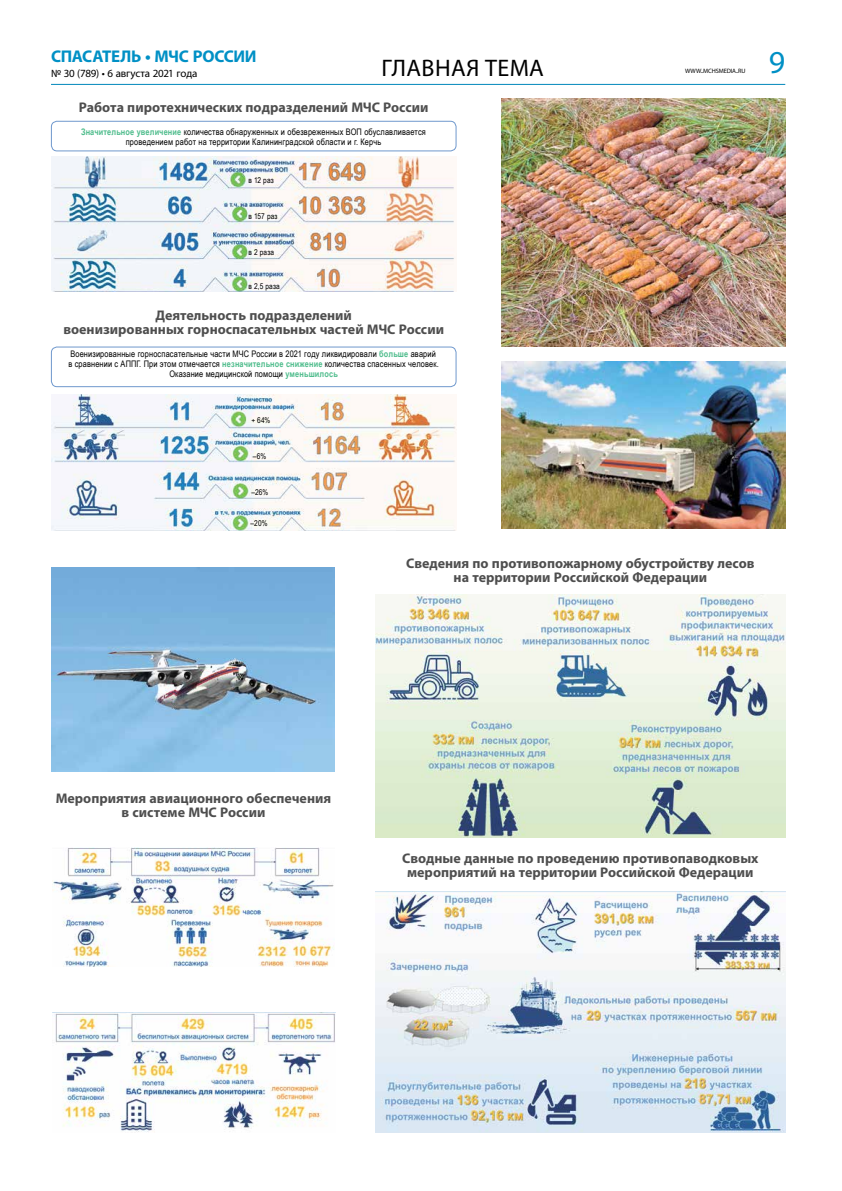
<style>
.page{position:relative;width:842px;height:1191px;background:#fff}
.page>*{position:absolute;margin:0;border:0;box-sizing:border-box;transform-origin:0 0}
.t1{font:32px "Myriad Pro";color:#0090c5}
.t2{font:24px "Myriad Pro";letter-spacing:.02em;color:#000}
.t3{font:700 17px "Myriad Pro";letter-spacing:-.02em;color:#0090c5}
.t4{font:700 14px/14px "Myriad Pro";color:#4e4e4e;text-align:center}
.t5{font:11px "Myriad Pro";letter-spacing:-.02em;color:#000}
.t6{font:9px/10px "Arial Narrow";letter-spacing:.015em;color:#000;text-align:center}
.t7{font:8px "Arial Narrow";letter-spacing:.015em;color:#000}
.t8{font:6.3px "Myriad Pro";letter-spacing:-.01em;color:#000}
.s1{font-size:9px}
.s2{font-weight:700;color:#50bd8d}
</style>
<div class="page">
<hr style="left:51px;top:84px;width:734px;height:1px;background:#0087bb">
<img style="left:376px;top:891px;width:409px;height:241px">
<img style="left:376px;top:595px;width:409px;height:242px">
<img style="left:51px;top:157px;width:405px;height:135px">
<img style="left:51px;top:394px;width:405px;height:136px">
<img style="left:52px;top:847px;width:282px;height:119px">
<img style="left:52px;top:1012px;width:284px;height:120px">
<img style="left:502px;top:98px;width:283px;height:249px">
<div style="left:51px;top:347px;width:405px;height:40px;border:1px solid #6f98cd;border-radius:6px"></div>
<div style="left:51px;top:121px;width:405px;height:30px;border:1px solid #6f98cd;border-radius:6px"></div>
<img style="left:502px;top:361px;width:283px;height:168px">
<img style="left:51px;top:568px;width:283px;height:204px">
<h3 class="t3" style="left:51px;top:47px;width:207px">СПАСАТЕЛЬ • МЧС РОССИИ</h3>
<p class="t5" style="left:51px;top:67px;width:148px">№ 30 (789) • 6 августа 2021 года</p>
<h2 class="t2" style="left:381px;top:53px;width:164px">ГЛАВНАЯ ТЕМА</h2>
<p class="t8" style="left:685px;top:67px;width:62px">WWW<span class="s1">.</span>MCHSMEDIA<span class="s1">.</span>RU</p>
<h3 class="t4" style="left:79px;top:101px;width:351px">Работа пиротехнических подразделений МЧС России</h3>
<p class="t6" style="left:81px;top:126px;width:346px"><span class="s2">Значительное увеличение</span> количества обнаруженных и обезвреженных ВОП обуславливается проведением работ на территории Калининградской области и г. Керчь</p>
<p class="t7" style="left:248px;top:174px;width:27px">в 12 раз</p>
<p class="t7" style="left:248px;top:210px;width:31px">в 157 раз</p>
<p class="t7" style="left:248px;top:246px;width:27px">в 2 раза</p>
<p class="t7" style="left:248px;top:280px;width:33px">в 2,5 раза</p>
<h3 class="t4" style="left:63px;top:309px;width:382px">Деятельность подразделений<br>военизированных горноспасательных частей МЧС России</h3>
<p class="t6" style="left:68px;top:348px;width:372px">Военизированные горноспасательные части МЧС России в 2021 году ликвидировали <span class="s2">больше</span> аварий в сравнении с АППГ. При этом отмечается <span class="s2">незначительное снижение</span> количества спасенных человек.<br>Оказание медицинской помощи <span class="s2">уменьшилось</span></p>
<p class="t7" style="left:251px;top:414px;width:21px">+ 64%</p>
<p class="t7" style="left:253px;top:450px;width:15px">–6%</p>
<p class="t7" style="left:251px;top:486px;width:19px">–26%</p>
<p class="t7" style="left:251px;top:517px;width:19px">–20%</p>
<h3 class="t4" style="left:406px;top:557px;width:350px">Сведения по противопожарному обустройству лесов на территории Российской Федерации</h3>
<h1 class="t1" style="left:769px;top:42px;width:18px">9</h1>
<h3 class="t4" style="left:56px;top:791px;width:277px">Мероприятия авиационного обеспечения в системе МЧС России</h3>
<h3 class="t4" style="left:402px;top:852px;width:358px">Сводные данные по проведению противопаводковых мероприятий на территории Российской Федерации</h3>
</div>
